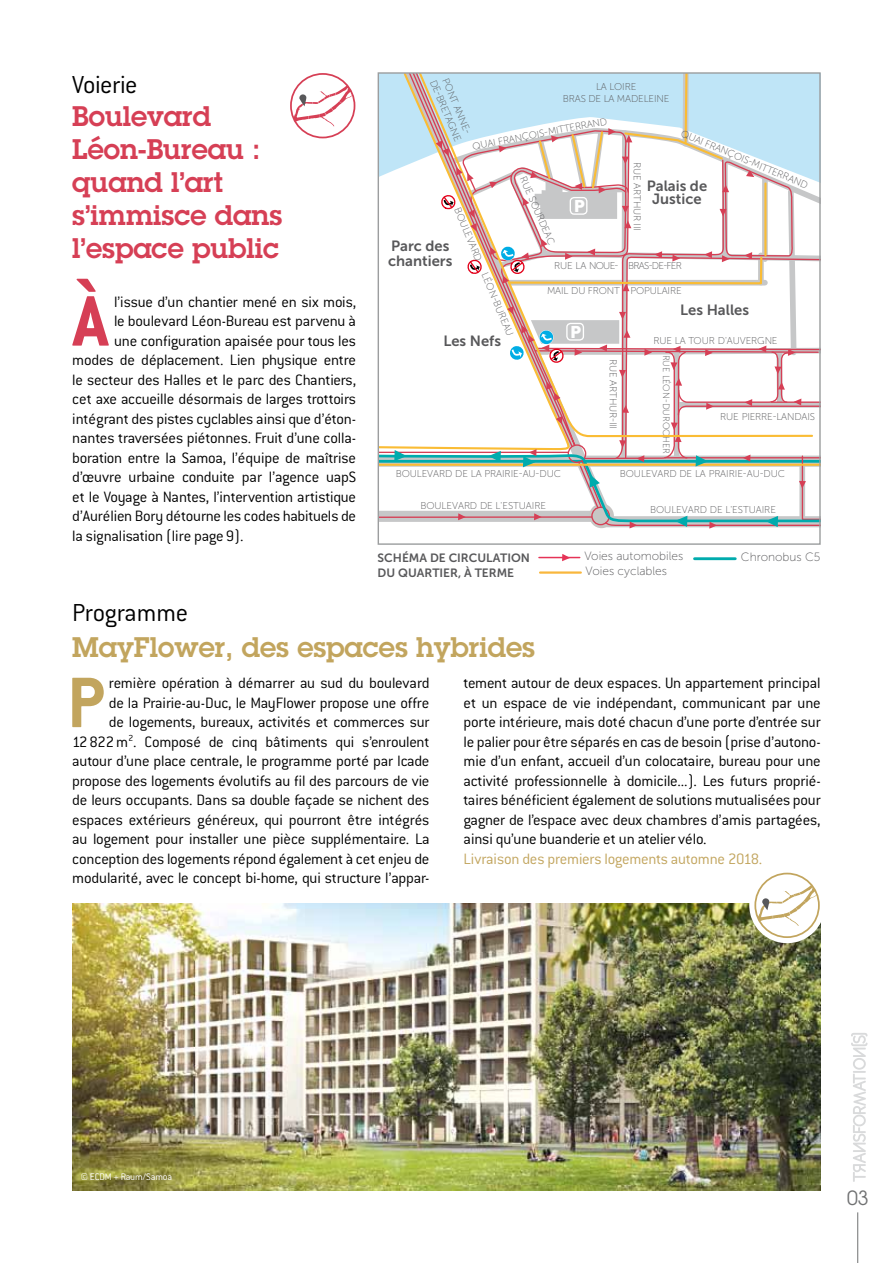
<style>
.page{position:relative;width:893px;height:1263px;background:#fff}
.page>*{position:absolute;margin:0;border:0;box-sizing:border-box;transform-origin:0 0}
.t1{font:700 78.45px "Conduit ITC";color:#d63f55}
.t2{font:700 78.45px "Conduit ITC";color:#c2a55e}
.t3{font:600 27.75px/33px "Lubalin Graph";color:#d63f55}
.t4{font:600 27.75px "Lubalin Graph";color:#c2a55e}
.t5{font:300 27px "Conduit ITC";letter-spacing:-.015em;color:#000}
.t6{font:19.5px "Avant Garde";color:#707172}
.t7{font:300 16.5px/19.5px "Conduit ITC";letter-spacing:-.015em;color:#000;text-align:right}
.t8{font:300 16.5px "Conduit ITC";letter-spacing:-.015em;color:#c2a55e}
.t9{font:16.05px "COCOGOOSE";color:#fff}
.t10{font:14.85px/12.8px "Museo Sans 700";color:#58585a;text-align:center}
.t11{font:12px "Museo Sans 100";color:#58585a}
.t12{font:12px/14.4px "Museo Sans 700";color:#58585a}
.t13{font:300 10.5px "Conduit ITC";letter-spacing:-.015em;color:#fff}
.t14{font:9.9px/11.9px "Museo Sans 100";letter-spacing:-.015em;color:#58585a;text-align:center}
.t15{font:9.9px "Museo Sans 100";letter-spacing:-.07em;color:#58585a}
.t16{font:9.15px "Museo Sans 100";color:#58585a}
</style>
<div class="page">
<svg style="left:562px;top:554px;width:8px;height:7px"></svg>
<hr style="left:539px;top:557px;width:41px;height:1px;background:#e53357">
<hr style="left:694px;top:557px;width:41px;height:3px;background:#00abad">
<hr style="left:540px;top:571px;width:41px;height:3px;background:#f9b73d">
<hr style="left:857px;top:1212px;width:1px;height:51px;background:#707172">
<svg style="left:851px;top:1033px;width:16px;height:149px"></svg>
<div style="left:290px;top:73px;width:65px;height:65px;border:2px solid #d63f55;border-radius:50%"></div>
<svg style="left:291px;top:76px;width:63px;height:57px"></svg>
<img style="left:72px;top:904px;width:749px;height:287px">
<div style="left:749px;top:867px;width:76px;height:76px;background:#fff;border-radius:50%"></div>
<div style="left:754px;top:873px;width:66px;height:65px;border:2px solid #c2a55e;border-radius:50%"></div>
<svg style="left:755px;top:875px;width:64px;height:57px"></svg>
<svg style="left:380px;top:74px;width:439px;height:455px"></svg>
<h3 class="t5" style="left:72px;top:70px;width:67px">Voierie</h3>
<h2 class="t3" style="left:72px;top:99px;width:211px">Boulevard<br>Léon-Bureau : quand l’art s’immisce dans l’espace public</h2>
<h1 class="t1" style="left:73px;top:275px;width:37px">À</h1>
<p class="t7" style="left:114px;top:292px;width:244px">l’issue d’un chantier mené en six mois,</p>
<p class="t7" style="left:114px;top:311px;width:244px">le boulevard Léon-Bureau est parvenu à</p>
<p class="t7" style="left:114px;top:331px;width:244px">une configuration apaisée pour tous les</p>
<p class="t7" style="left:72px;top:350px;width:285px">modes de déplacement. Lien physique entre</p>
<p class="t7" style="left:72px;top:370px;width:285px">le secteur des Halles et le parc des Chantiers,</p>
<p class="t7" style="left:72px;top:389px;width:285px">cet axe accueille désormais de larges trottoirs</p>
<p class="t7" style="left:72px;top:409px;width:285px">intégrant des pistes cyclables ainsi que d’éton-</p>
<p class="t7" style="left:72px;top:428px;width:285px">nantes traversées piétonnes. Fruit d’une colla-</p>
<p class="t7" style="left:72px;top:448px;width:285px">boration entre la Samoa, l’équipe de maîtrise</p>
<p class="t7" style="left:72px;top:467px;width:285px">d’œuvre urbaine conduite par l’agence uapS</p>
<p class="t7" style="left:72px;top:487px;width:285px">et le Voyage à Nantes, l’intervention artistique</p>
<p class="t7" style="left:72px;top:506px;width:285px">d’Aurélien Bory détourne les codes habituels de</p>
<p class="t7" style="left:72px;top:526px;width:173px">la signalisation (lire page9).</p>
<p class="t14" style="left:450px;top:76px;width:62px;rotate:67deg">PONT ANNE-</p>
<p class="t14" style="left:438px;top:78px;width:67px;rotate:67deg">DE-BRETAGNE</p>
<p class="t14" style="left:563px;top:81px;width:108px">LA LOIRE<br>BRAS DE LA MADELEINE</p>
<p class="t14" style="left:472px;top:141px;width:138px;rotate:-11deg">QUAI FRANÇOIS-MITTERRAND</p>
<p class="t14" style="left:684px;top:127px;width:138px;rotate:23deg">QUAI FRANÇOIS-MITTERRAND</p>
<p class="t14" style="left:643px;top:162px;width:71px;rotate:90deg">RUE ARTHUR III</p>
<p class="t14" style="left:529px;top:175px;width:75px;rotate:67deg">RUE SOURDEAC</p>
<p class="t10" style="left:647px;top:180px;width:62px">Palais de<br>Justice</p>
<p class="t9" style="left:574px;top:194px;width:12px">P</p>
<p class="t14" style="left:462px;top:206px;width:58px;rotate:67deg">BOULEVARD</p>
<p class="t14" style="left:490px;top:271px;width:69px;rotate:67deg">LÉON-BUREAU</p>
<p class="t10" style="left:388px;top:239px;width:66px;line-height:14.1px;text-align:left">Parc des chantiers</p>
<p class="t15" style="left:554px;top:260px;width:129px">RUE LA NOUE- BRAS-DE-FER</p>
<p class="t14" style="left:547px;top:285px;width:136px">MAIL DU FRONT POPULAIRE</p>
<p class="t10" style="left:680px;top:304px;width:70px">Les Halles</p>
<p class="t9" style="left:571px;top:320px;width:12px">P</p>
<p class="t10" style="left:443px;top:335px;width:59px">Les Nefs</p>
<p class="t14" style="left:654px;top:335px;width:126px">RUE LA TOUR D'AUVERGNE</p>
<p class="t14" style="left:396px;top:468px;width:167px">BOULEVARD DE LA PRAIRIE-AU-DUC</p>
<p class="t14" style="left:420px;top:500px;width:127px">BOULEVARD DE L'ESTUAIRE</p>
<p class="t14" style="left:619px;top:359px;width:72px;rotate:90deg">RUE ARTHUR-III</p>
<p class="t16" style="left:671px;top:355px;width:101px;rotate:90deg">RUE LÉON-DUROCHER</p>
<p class="t14" style="left:720px;top:411px;width:96px">RUE PIERRE-LANDAIS</p>
<p class="t14" style="left:620px;top:468px;width:167px">BOULEVARD DE LA PRAIRIE-AU-DUC</p>
<p class="t14" style="left:650px;top:503px;width:127px">BOULEVARD DE L'ESTUAIRE</p>
<p class="t12" style="left:378px;top:551px;width:154px">schéma de circulation du quartier, à terme</p>
<p class="t11" style="left:584px;top:550px;width:101px">Voies automobiles</p>
<p class="t11" style="left:741px;top:551px;width:81px">Chronobus C5</p>
<p class="t11" style="left:585px;top:565px;width:83px">Voies cyclables</p>
<h3 class="t5" style="left:72px;top:598px;width:117px">Programme</h3>
<h2 class="t4" style="left:72px;top:629px;width:464px">MayFlower, des espaces hybrides</h2>
<p class="t7" style="left:72px;top:673px;width:359px">remière opération à démarrer au sud du boulevard<br>de la Prairie-au-Duc, le MayFlower propose une offre<br>de logements, bureaux, activités et commerces sur 12822m<sup>2</sup>. Composé de cinq bâtiments qui s’enroulent autour d’une place centrale, le programme porté par Icade propose des logements évolutifs au fil des parcours de vie de leurs occupants. Dans sa double façade se nichent des espaces extérieurs généreux, qui pourront être intégrés au logement pour installer une pièce supplémentaire. La conception des logements répond également à cet enjeu de modularité, avec le concept bi-home, qui structure l’appar-</p>
<p class="t7" style="left:463px;top:673px;width:359px;text-align:justify">tement autour de deux espaces. Un appartement principal et un espace de vie indépendant, communicant par une porte intérieure, mais doté chacun d’une porte d’entrée sur le palier pour être séparés en cas de besoin (prise d’autono&shy;mie d’un enfant, accueil d’un colocataire, bureau pour une activité professionnelle à domicile...). Les futurs proprié&shy;taires bénéficient également de solutions mutualisées pour gagner de l’espace avec deux chambres d’amis partagées, ainsi qu’une buanderie et un atelier vélo.</p>
<h1 class="t2" style="left:67px;top:657px;width:39px">P</h1>
<p class="t8" style="left:463px;top:849px;width:300px">Livraison des premiers logements automne 2018.</p>
<p class="t13" style="left:81px;top:1171px;width:93px">© ECDM + Raum/Samoa</p>
<p class="t6" style="left:847px;top:1186px;width:23px">03</p>
</div>
